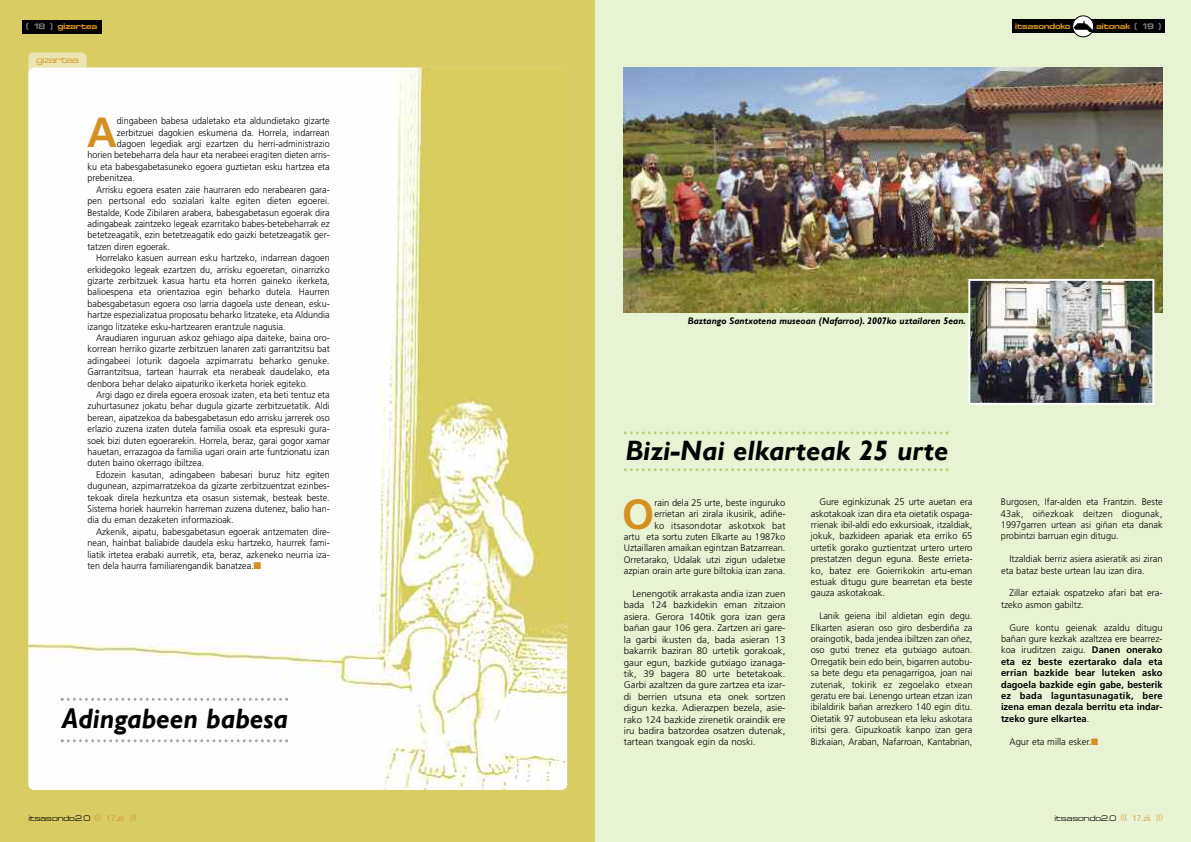
<style>
.page{position:relative;width:1191px;height:842px;background:#fff}
.page>*{position:absolute;margin:0;border:0;box-sizing:border-box;transform-origin:0 0}
.t1{font:700 42.2px "Frutiger";color:#d49021}
.t2{font:italic 700 28px "Gill Sans";color:#000}
.t3{font:italic 700 28px "Gill Sans";color:#000;scale:.95 1}
.t4{font:300 9.5px "Frutiger";color:#000;scale:.95 1}
.t5{font:300 9.5px/11.4px "Frutiger";color:#000;text-align:justify}
.t6{font:300 9.5px/11.4px "Frutiger";color:#000;text-align:justify;scale:.96 1}
.t7{font:700 9.5px/11.4px "Frutiger";color:#000;text-align:justify}
.t8{font:italic 700 9.5px "Gill Sans";color:#000}
.t9{font:9px "Micro Extend FLF";letter-spacing:-.045em;color:#d49021}
.t10{font:8px "Micro Extend FLF";color:#000}
.t11{font:700 8px "Micro Extend FLF";letter-spacing:-.045em;color:#d49021}
.s1{color:#808080}
.s2{font-family:"Monotype Sorts";font-weight:400;color:#d49021}
.s3{font-weight:300}
.s4{font-family:"Monotype Sorts";font-weight:400;font-size:9px;color:#d49021}
.s5{font-family:"Frutiger";font-weight:300;color:#d49021}
</style>
<div class="page">
<div style="left:595px;top:0;width:596px;height:842px;background:#e8f3d4"></div>
<div style="left:1012px;top:20px;width:153px;height:13px;background:#000"></div>
<svg style="left:1072px;top:15px;width:22px;height:22px"></svg>
<img style="left:624px;top:67px;width:538px;height:246px">
<img style="left:971px;top:282px;width:180px;height:120px">
<div style="left:968px;top:279px;width:186px;height:126px;border:2px solid #fff"></div>
<svg style="left:624px;top:431px;width:324px;height:3px"></svg>
<svg style="left:624px;top:468px;width:324px;height:3px"></svg>
<div style="left:0;top:0;width:595px;height:842px;background:#d7cd63"></div>
<div style="left:22px;top:20px;width:80px;height:13px;background:#000"></div>
<div style="left:28px;top:52px;width:59px;height:259px;background:#ebe6b1;border-radius:6px"></div>
<img style="left:28px;top:68px;width:539px;height:722px;border-radius:6px">
<svg style="left:61px;top:739px;width:227px;height:3px"></svg>
<svg style="left:61px;top:698px;width:227px;height:3px"></svg>
<p class="t11" style="left:26px;top:22px;width:73px"><span class="s1">( 18 )</span> gizartea</p>
<p class="t9" style="left:36px;top:55px;width:44px">gizartea</p>
<h1 class="t1" style="left:87px;top:115px;width:31px">A</h1>
<p class="t4" style="left:117px;top:117px;width:225px">dingabeen babesa udaletako eta aldundietako gizarte</p>
<p class="t4" style="left:117px;top:129px;width:225px">zerbitzuei dagokien eskumena da. Horrela, indarrean</p>
<p class="t4" style="left:117px;top:140px;width:225px">dagoen legediak argi ezartzen du herri-administrazio</p>
<p class="t4" style="left:87px;top:151px;width:256px">horien betebeharra dela haur eta nerabeei eragiten dieten arris-</p>
<p class="t4" style="left:87px;top:163px;width:256px">ku eta babesgabetasuneko egoera guztietan esku hartzea eta</p>
<p class="t4" style="left:87px;top:174px;width:51px">prebenitzea.</p>
<p class="t4" style="left:96px;top:186px;width:247px">Arrisku egoera esaten zaie haurraren edo nerabearen gara-</p>
<p class="t4" style="left:87px;top:197px;width:256px">pen pertsonal edo sozialari kalte egiten dieten egoerei.</p>
<p class="t4" style="left:87px;top:208px;width:256px">Bestalde, Kode Zibilaren arabera, babesgabetasun egoerak dira</p>
<p class="t4" style="left:87px;top:220px;width:256px">adingabeak zaintzeko legeak ezarritako babes-betebeharrak ez</p>
<p class="t4" style="left:87px;top:231px;width:256px">betetzeagatik, ezin betetzeagatik edo gaizki betetzeagatik ger-</p>
<p class="t4" style="left:87px;top:243px;width:88px">tatzen diren egoerak.</p>
<p class="t4" style="left:96px;top:254px;width:247px">Horrelako kasuen aurrean esku hartzeko, indarrean dagoen</p>
<p class="t4" style="left:87px;top:265px;width:256px">erkidegoko legeak ezartzen du, arrisku egoeretan, oinarrizko</p>
<p class="t4" style="left:87px;top:277px;width:256px">gizarte zerbitzuek kasua hartu eta horren gaineko ikerketa,</p>
<p class="t4" style="left:87px;top:288px;width:256px">balioespena eta orientazioa egin beharko dutela. Haurren</p>
<p class="t4" style="left:87px;top:300px;width:256px">babesgabetasun egoera oso larria dagoela uste denean, esku-</p>
<p class="t4" style="left:87px;top:311px;width:256px">hartze espezializatua proposatu beharko litzateke, eta Aldundia</p>
<p class="t4" style="left:87px;top:322px;width:210px">izango litzateke esku-hartzearen erantzule nagusia.</p>
<p class="t4" style="left:96px;top:334px;width:247px">Araudiaren inguruan askoz gehiago aipa daiteke, baina oro-</p>
<p class="t4" style="left:87px;top:345px;width:256px">korrean herriko gizarte zerbitzuen lanaren zati garrantzitsu bat</p>
<p class="t4" style="left:87px;top:357px;width:256px">adingabeei loturik dagoela azpimarratu beharko genuke.</p>
<p class="t4" style="left:87px;top:368px;width:256px">Garrantzitsua, tartean haurrak eta nerabeak daudelako, eta</p>
<p class="t4" style="left:87px;top:379px;width:234px">denbora behar delako aipaturiko ikerketa horiek egiteko.</p>
<p class="t4" style="left:96px;top:391px;width:247px">Argi dago ez direla egoera erosoak izaten, eta beti tentuz eta</p>
<p class="t4" style="left:87px;top:402px;width:256px">zuhurtasunez jokatu behar dugula gizarte zerbitzuetatik. Aldi</p>
<p class="t4" style="left:87px;top:414px;width:256px">berean, aipatzekoa da babesgabetasun edo arrisku jarrerek oso</p>
<p class="t4" style="left:87px;top:425px;width:256px">erlazio zuzena izaten dutela familia osoak eta espresuki gura-</p>
<p class="t4" style="left:87px;top:436px;width:256px">soek bizi duten egoerarekin. Horrela, beraz, garai gogor xamar</p>
<p class="t4" style="left:87px;top:448px;width:256px">hauetan, errazagoa da familia ugari orain arte funtzionatu izan</p>
<p class="t4" style="left:87px;top:459px;width:124px">duten baino okerrago ibiltzea.</p>
<p class="t4" style="left:96px;top:471px;width:247px">Edozein kasutan, adingabeen babesari buruz hitz egiten</p>
<p class="t4" style="left:87px;top:482px;width:256px">dugunean, azpimarratzekoa da gizarte zerbitzuentzat ezinbes-</p>
<p class="t4" style="left:87px;top:493px;width:256px">tekoak direla hezkuntza eta osasun sistemak, besteak beste.</p>
<p class="t4" style="left:87px;top:505px;width:256px">Sistema horiek haurrekin harreman zuzena dutenez, balio han-</p>
<p class="t4" style="left:87px;top:516px;width:156px">dia du eman dezaketen informazioak.</p>
<p class="t4" style="left:96px;top:528px;width:247px">Azkenik, aipatu, babesgabetasun egoerak antzematen dire-</p>
<p class="t4" style="left:87px;top:539px;width:256px">nean, hainbat baliabide daudela esku hartzeko, haurrek fami-</p>
<p class="t4" style="left:87px;top:550px;width:256px">liatik irtetea erabaki aurretik, eta, beraz, azkeneko neurria iza-</p>
<p class="t4" style="left:87px;top:562px;width:184px">ten dela haurra familiarengandik banatzea.<span class="s2">n</span></p>
<h2 class="t3" style="left:62px;top:702px;width:239px">Adingabeen babesa</h2>
<p class="t11" style="left:1015px;top:21px;width:57px">itsasondoko</p>
<p class="t11" style="left:1096px;top:21px;width:67px">aitonak <span class="s1">( 19 )</span></p>
<p class="t8" style="left:688px;top:315px;width:279px">Baztango Santxotena museoan (Nafarroa). 2007ko uztailaren 5ean.</p>
<h2 class="t2" style="left:625px;top:433px;width:324px">Bizi-Nai elkarteak 25 urte</h2>
<h1 class="t1" style="left:622px;top:497px;width:34px">O</h1>
<p class="t5" style="left:624px;top:498px;width:163px;text-align:right">rain dela 25 urte, beste inguruko errietan ari zirala ikusirik, adiñe-<br>ko itsasondotar askotxok bat<br>artu eta sortu zuten Elkarte au 1987ko Uztaillaren amaikan egintzan Batzarrean.<br>Orretarako, Udalak utzi zigun udaletxe azpian orain arte gure biltokia izan zana.</p>
<p class="t5" style="left:624px;top:589px;width:163px;text-indent:9px">Lenengotik arrakasta andia izan zuen bada 124 bazkidekin eman zitzaion asiera. Gerora 140tik gora izan gera bañan gaur 106 gera. Zartzen ari gare&shy;la garbi ikusten da, bada asieran 13 bakarrik baziran 80 urtetik gorakoak, gaur egun, bazkide gutxiago izanaga&shy;tik, 39 bagera 80 urte betetakoak.<br>Garbi azaltzen da gure zartzea eta izar&shy;di berrien utsuna eta onek sortzen digun kezka. Adierazpen bezela, asie&shy;rako 124 bazkide zirenetik oraindik ere iru badira batzordea osatzen dutenak, tartean txangoak egin da noski.</p>
<p class="t5" style="left:811px;top:497px;width:163px;text-indent:9px">Gure eginkizunak 25 urte auetan era askotakoak izan dira eta oietatik ospaga&shy;rrienak ibil-aldi edo exkursioak, itzaldiak, jokuk, bazkideen apariak eta erriko 65 urtetik gorako guztientzat urtero urtero prestatzen degun eguna. Beste errieta&shy;ko, batez ere Goierrikokin artu-eman estuak ditugu gure bearretan eta beste gauza askotakoak.</p>
<p class="t6" style="left:811px;top:611px;width:170px;text-indent:9px">Lanik geiena ibil aldietan egin degu.<br>Elkarten asieran oso giro desberdiña za oraingotik, bada jendea ibiltzen zan oñez, oso gutxi trenez eta gutxiago autoan.<br>Orregatik bein edo bein, bigarren autobu&shy;sa bete degu eta penagarrigoa, joan nai zutenak, tokirik ez zegoelako etxean geratu ere bai. Lenengo urtean etzan izan ibilaldirik bañan arrezkero 140 egin ditu.<br>Oietatik 97 autobusean eta leku askotara iritsi gera. Gipuzkoatik kanpo izan gera Bizkaian, Araban, Nafarroan, Kantabrian,</p>
<p class="t6" style="left:1001px;top:497px;width:170px">Burgosen, Ifar-alden eta Frantzin. Beste 43ak, oiñezkoak deitzen diogunak, 1997garren urtean asi giñan eta danak probintzi barruan egin ditugu.</p>
<p class="t5" style="left:1001px;top:554px;width:163px;text-indent:9px">Itzaldiak berriz asiera asieratik asi ziran eta bataz beste urtean lau izan dira.</p>
<p class="t5" style="left:1001px;top:588px;width:163px;text-indent:9px">Zillar eztaiak ospatzeko afari bat era&shy;tzeko asmon gabiltz.</p>
<p class="t7" style="left:1001px;top:622px;width:163px;text-indent:9px"><span class="s3">Gure kontu geienak azaldu ditugu bañan gure kezkak azaltzea ere bearrez&shy;koa iruditzen zaigu.</span> Danen onerako eta ez beste ezertarako dala eta errian bazkide bear luteken asko dagoela bazkide egin gabe, besterik ez bada laguntasunagatik, bere izena eman dezala berritu eta indar&shy;tzeko gure elkartea<span class="s3">.</span></p>
<p class="t5" style="left:1009px;top:736px;width:90px">Agur eta milla esker.<span class="s4">n</span></p>
<p class="t10" style="left:28px;top:814px;width:110px">itsasondo2.0 <span class="s5">((( 17.zk )))</span></p>
<p class="t10" style="left:1054px;top:814px;width:110px">itsasondo2.0 <span class="s5">((( 17.zk )))</span></p>
</div>
